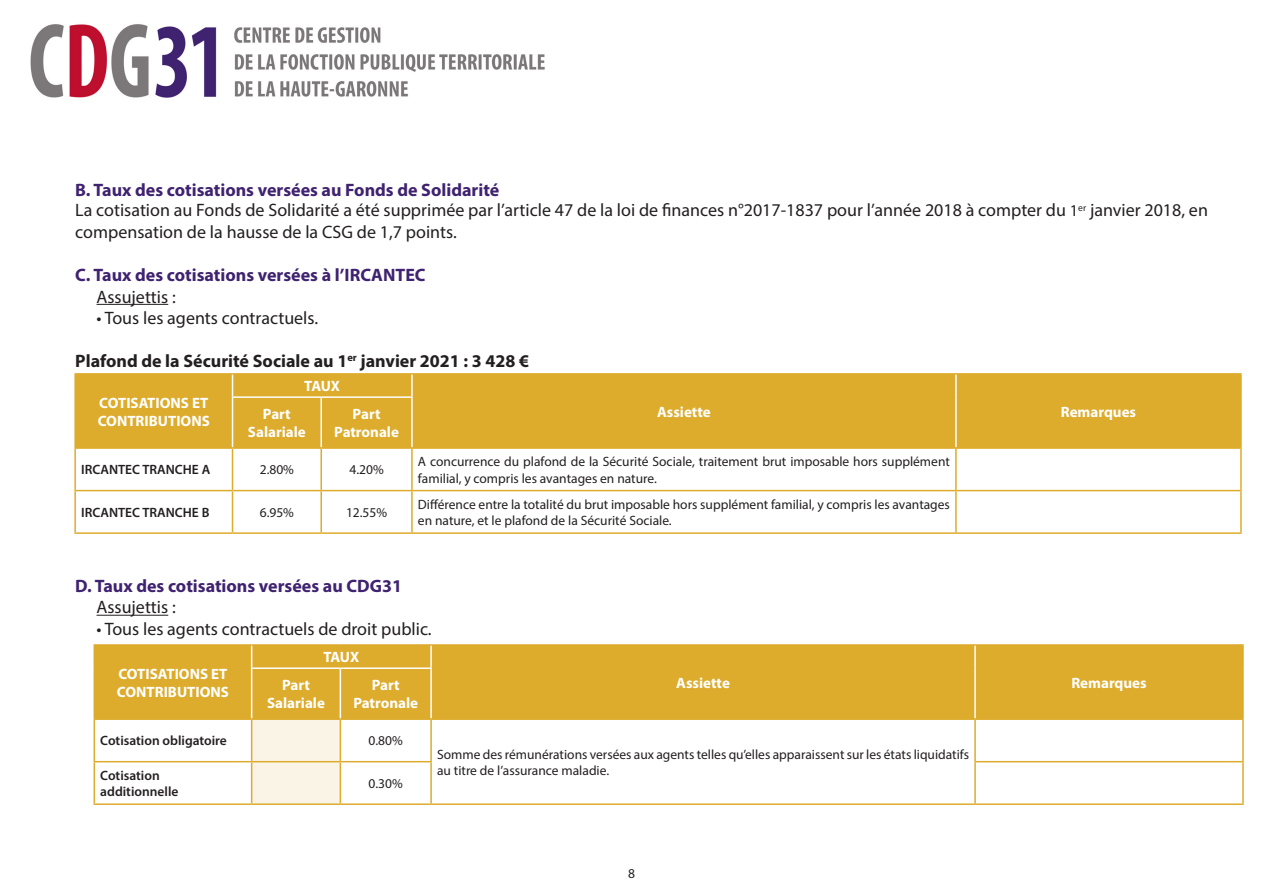
<style>
.page{position:relative;width:1263px;height:893px;background:#fff}
.page>*{position:absolute;margin:0;border:0;box-sizing:border-box;transform-origin:0 0}
.t1{font:18px/21.6px "Myriad Pro";color:#231f20}
.t2{font:700 18px "Myriad Pro";color:#3f2270}
.t3{font:700 18px "Myriad Pro";color:#231f20}
.t4{font:700 15px/18px "Myriad Pro";color:#fff}
.t5{font:13.5px/16.2px "Myriad Pro";color:#231f20}
.t6{font:600 13.5px "Myriad Pro";color:#231f20}
.s1{font-size:16.5px}
</style>
<div class="page">
<img style="left:30px;top:24px;width:515px;height:74px">
<hr style="left:97px;top:304px;width:71px;height:1px;background:#231f20">
<hr style="left:97px;top:615px;width:71px;height:1px;background:#231f20">
<div style="left:76px;top:375px;width:1164px;height:72px;background:#ddac2c"></div>
<hr style="left:74px;top:373px;width:158px;height:2px;background:#ddac2c">
<hr style="left:74px;top:375px;width:2px;height:22px;background:#ddac2c">
<hr style="left:74px;top:397px;width:2px;height:50px;background:#ddac2c">
<hr style="left:232px;top:373px;width:89px;height:2px;background:#ddac2c">
<hr style="left:321px;top:373px;width:91px;height:2px;background:#ddac2c">
<hr style="left:412px;top:373px;width:544px;height:2px;background:#ddac2c">
<hr style="left:956px;top:373px;width:286px;height:2px;background:#ddac2c">
<hr style="left:1240px;top:375px;width:2px;height:22px;background:#ddac2c">
<hr style="left:1240px;top:397px;width:2px;height:50px;background:#ddac2c">
<svg style="left:232px;top:375px;width:1px;height:21px"></svg>
<hr style="left:411px;top:375px;width:2px;height:21px;background:#fff">
<hr style="left:955px;top:375px;width:2px;height:22px;background:#fff">
<hr style="left:955px;top:397px;width:2px;height:50px;background:#fff">
<hr style="left:232px;top:396px;width:89px;height:2px;background:#fff">
<hr style="left:232px;top:398px;width:1px;height:49px;background:#fff">
<hr style="left:321px;top:396px;width:92px;height:2px;background:#fff">
<hr style="left:320px;top:398px;width:2px;height:49px;background:#fff">
<hr style="left:411px;top:398px;width:2px;height:49px;background:#fff">
<hr style="left:74px;top:447px;width:158px;height:2px;background:#ddac2c">
<hr style="left:74px;top:449px;width:2px;height:41px;background:#ddac2c">
<hr style="left:232px;top:447px;width:89px;height:2px;background:#ddac2c">
<hr style="left:232px;top:449px;width:1px;height:41px;background:#ddac2c">
<hr style="left:321px;top:447px;width:91px;height:2px;background:#ddac2c">
<hr style="left:320px;top:449px;width:2px;height:41px;background:#ddac2c">
<hr style="left:412px;top:447px;width:544px;height:2px;background:#ddac2c">
<hr style="left:411px;top:449px;width:2px;height:41px;background:#ddac2c">
<hr style="left:956px;top:447px;width:286px;height:2px;background:#ddac2c">
<hr style="left:955px;top:449px;width:2px;height:41px;background:#ddac2c">
<hr style="left:1240px;top:449px;width:2px;height:41px;background:#ddac2c">
<hr style="left:74px;top:490px;width:158px;height:1px;background:#ddac2c">
<hr style="left:74px;top:491px;width:2px;height:41px;background:#ddac2c">
<hr style="left:232px;top:490px;width:89px;height:1px;background:#ddac2c">
<hr style="left:232px;top:491px;width:1px;height:41px;background:#ddac2c">
<hr style="left:321px;top:490px;width:91px;height:1px;background:#ddac2c">
<hr style="left:320px;top:491px;width:2px;height:41px;background:#ddac2c">
<hr style="left:412px;top:490px;width:544px;height:1px;background:#ddac2c">
<hr style="left:411px;top:491px;width:2px;height:41px;background:#ddac2c">
<hr style="left:956px;top:490px;width:286px;height:1px;background:#ddac2c">
<hr style="left:955px;top:491px;width:2px;height:41px;background:#ddac2c">
<hr style="left:1240px;top:491px;width:2px;height:41px;background:#ddac2c">
<hr style="left:74px;top:532px;width:158px;height:2px;background:#ddac2c">
<hr style="left:232px;top:532px;width:89px;height:2px;background:#ddac2c">
<hr style="left:321px;top:532px;width:91px;height:2px;background:#ddac2c">
<hr style="left:412px;top:532px;width:544px;height:2px;background:#ddac2c">
<hr style="left:956px;top:532px;width:286px;height:2px;background:#ddac2c">
<div style="left:95px;top:646px;width:1147px;height:72px;background:#ddac2c"></div>
<div style="left:252px;top:720px;width:88px;height:83px;background:#faf4e6"></div>
<hr style="left:94px;top:644px;width:158px;height:2px;background:#ddac2c">
<svg style="left:94px;top:646px;width:1px;height:22px"></svg>
<hr style="left:94px;top:668px;width:1px;height:50px;background:#ddac2c">
<hr style="left:252px;top:644px;width:88px;height:2px;background:#ddac2c">
<hr style="left:340px;top:644px;width:91px;height:2px;background:#ddac2c">
<hr style="left:431px;top:644px;width:544px;height:2px;background:#ddac2c">
<hr style="left:975px;top:644px;width:269px;height:2px;background:#ddac2c">
<hr style="left:1242px;top:646px;width:2px;height:22px;background:#ddac2c">
<hr style="left:1242px;top:668px;width:2px;height:50px;background:#ddac2c">
<svg style="left:251px;top:646px;width:1px;height:21px"></svg>
<hr style="left:430px;top:646px;width:2px;height:21px;background:#fff">
<hr style="left:974px;top:646px;width:2px;height:22px;background:#fff">
<hr style="left:974px;top:668px;width:2px;height:50px;background:#fff">
<hr style="left:251px;top:667px;width:89px;height:2px;background:#fff">
<hr style="left:251px;top:669px;width:1px;height:49px;background:#fff">
<hr style="left:340px;top:667px;width:92px;height:2px;background:#fff">
<hr style="left:340px;top:669px;width:1px;height:49px;background:#fff">
<hr style="left:430px;top:669px;width:2px;height:49px;background:#fff">
<hr style="left:94px;top:718px;width:158px;height:2px;background:#ddac2c">
<hr style="left:94px;top:720px;width:1px;height:41px;background:#ddac2c">
<hr style="left:252px;top:718px;width:88px;height:2px;background:#ddac2c">
<hr style="left:251px;top:720px;width:1px;height:41px;background:#ddac2c">
<hr style="left:340px;top:718px;width:91px;height:2px;background:#ddac2c">
<hr style="left:340px;top:720px;width:1px;height:41px;background:#ddac2c">
<hr style="left:431px;top:718px;width:544px;height:2px;background:#ddac2c">
<hr style="left:430px;top:720px;width:2px;height:41px;background:#ddac2c">
<hr style="left:975px;top:718px;width:269px;height:2px;background:#ddac2c">
<hr style="left:974px;top:720px;width:2px;height:41px;background:#ddac2c">
<hr style="left:1242px;top:720px;width:2px;height:41px;background:#ddac2c">
<hr style="left:94px;top:761px;width:158px;height:1px;background:#ddac2c">
<hr style="left:94px;top:762px;width:1px;height:41px;background:#ddac2c">
<hr style="left:252px;top:761px;width:88px;height:1px;background:#ddac2c">
<hr style="left:251px;top:762px;width:1px;height:41px;background:#ddac2c">
<hr style="left:340px;top:761px;width:92px;height:1px;background:#ddac2c">
<hr style="left:340px;top:762px;width:1px;height:41px;background:#ddac2c">
<hr style="left:430px;top:762px;width:2px;height:41px;background:#ddac2c">
<hr style="left:974px;top:761px;width:270px;height:1px;background:#ddac2c">
<hr style="left:974px;top:762px;width:2px;height:41px;background:#ddac2c">
<hr style="left:1242px;top:762px;width:2px;height:41px;background:#ddac2c">
<hr style="left:94px;top:803px;width:158px;height:2px;background:#ddac2c">
<hr style="left:252px;top:803px;width:88px;height:2px;background:#ddac2c">
<hr style="left:340px;top:803px;width:91px;height:2px;background:#ddac2c">
<hr style="left:431px;top:803px;width:544px;height:2px;background:#ddac2c">
<hr style="left:975px;top:803px;width:269px;height:2px;background:#ddac2c">
<p class="t2" style="left:75px;top:179px;width:426px">B. Taux des cotisations versées au Fonds de Solidarité</p>
<p class="t1" style="left:75px;top:199px;width:1134px">La cotisation au Fonds de Solidarité a été supprimée par l’article 47 de la loi de finances n°2017-1837 pour l’année 2018 à compter du <span class="s1">1</span><sup>er</sup> janvier 2018, en compensation de la hausse de la CSG de 1,7 points.</p>
<p class="t2" style="left:75px;top:263px;width:352px">C. Taux des cotisations versées à l’IRCANTEC</p>
<p class="t1" style="left:97px;top:285px;width:81px">Assujettis :</p>
<p class="t1" style="left:97px;top:307px;width:223px">• Tous les agents contractuels.</p>
<p class="t3" style="left:75px;top:350px;width:455px">Plafond de la Sécurité Sociale au 1<sup>er</sup> janvier 2021 : 3 428 €</p>
<p class="t4" style="left:98px;top:393px;width:113px">COTISATIONS ET<br>CONTRIBUTIONS</p>
<p class="t4" style="left:304px;top:377px;width:37px">TAUX</p>
<p class="t4" style="left:263px;top:405px;width:29px">Part</p>
<p class="t4" style="left:657px;top:402px;width:55px">Assiette</p>
<p class="t4" style="left:1061px;top:402px;width:77px">Remarques</p>
<p class="t4" style="left:248px;top:423px;width:59px">Salariale</p>
<p class="t4" style="left:353px;top:405px;width:29px">Part</p>
<p class="t4" style="left:334px;top:423px;width:66px">Patronale</p>
<p class="t6" style="left:81px;top:461px;width:131px">IRCANTEC TRANCHE A</p>
<p class="t5" style="left:260px;top:462px;width:36px">2.80%</p>
<p class="t5" style="left:349px;top:462px;width:36px">4.20%</p>
<p class="t5" style="left:418px;top:453px;width:533px">A concurrence du plafond de la Sécurité Sociale, traitement brut imposable hors supplément familial, y compris les avantages en nature.</p>
<p class="t6" style="left:81px;top:504px;width:130px">IRCANTEC TRANCHE B</p>
<p class="t5" style="left:260px;top:504px;width:36px">6.95%</p>
<p class="t5" style="left:346px;top:504px;width:43px">12.55%</p>
<p class="t5" style="left:418px;top:496px;width:533px">Différence entre la totalité du brut imposable hors supplément familial, y compris les avantages en nature, et le plafond de la Sécurité Sociale.</p>
<p class="t2" style="left:75px;top:574px;width:328px">D. Taux des cotisations versées au CDG31</p>
<p class="t1" style="left:97px;top:596px;width:81px">Assujettis :</p>
<p class="t1" style="left:97px;top:618px;width:337px">• Tous les agents contractuels de droit public.</p>
<p class="t4" style="left:117px;top:664px;width:113px">COTISATIONS ET<br>CONTRIBUTIONS</p>
<p class="t4" style="left:323px;top:648px;width:37px">TAUX</p>
<p class="t4" style="left:282px;top:676px;width:29px">Part</p>
<p class="t4" style="left:676px;top:673px;width:55px">Assiette</p>
<p class="t4" style="left:1071px;top:673px;width:77px">Remarques</p>
<p class="t4" style="left:267px;top:694px;width:59px">Salariale</p>
<p class="t4" style="left:372px;top:676px;width:29px">Part</p>
<p class="t4" style="left:353px;top:694px;width:66px">Patronale</p>
<p class="t6" style="left:100px;top:732px;width:128px">Cotisation obligatoire</p>
<p class="t5" style="left:369px;top:733px;width:36px">0.80%</p>
<p class="t6" style="left:100px;top:767px;width:61px">Cotisation</p>
<p class="t6" style="left:100px;top:783px;width:80px">additionnelle</p>
<p class="t5" style="left:369px;top:775px;width:36px">0.30%</p>
<p class="t5" style="left:437px;top:746px;width:533px">Somme des rémunérations versées aux agents telles qu’elles apparaissent sur les états liquidatifs au titre de l’assurance maladie.</p>
<p class="t5" style="left:628px;top:865px;width:8px">8</p>
</div>
